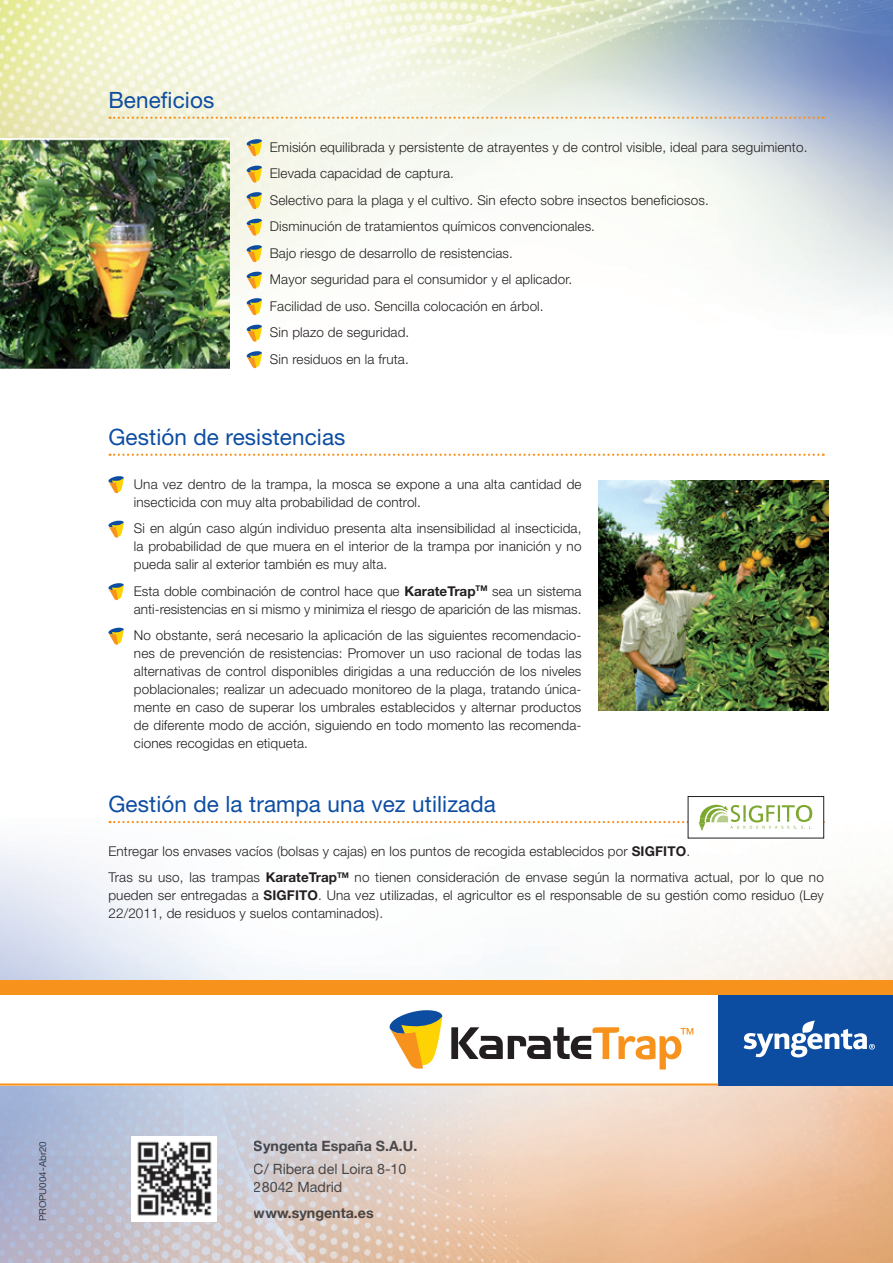
<style>
.page{position:relative;width:893px;height:1263px;background:#fff}
.page>*{position:absolute;margin:0;border:0;box-sizing:border-box;transform-origin:0 0}
.Titulillos_puntos{font:22.5px "Helvetica Neue LT Std";letter-spacing:.005em;color:#0d4da1}
.t1{font:700 14.25px "Helvetica Neue LT Std";color:#57585a}
.t2{font:14.25px/18.1px "Helvetica Neue LT Std";color:#57585a}
.Titulillos_puntos-2{font:300 13.5px/18px "Helvetica Neue LT Std";letter-spacing:.01em;color:#231f20;text-align:justify}
.t3{font:9.75px "Helvetica Neue LT Std";color:#57585a}
.s1{font-weight:700}
</style>
<div class="page">
<img style="left:0;top:0;width:893px;height:369px">
<img style="left:0;top:640px;width:893px;height:623px">
<div style="left:718px;top:994px;width:175px;height:91px;background:#0d4da1"></div>
<div style="left:0;top:994px;width:718px;height:91px;background:#fff"></div>
<div style="left:0;top:980px;width:893px;height:15px;background:#f7931d"></div>
<svg style="left:744px;top:1020px;width:131px;height:37px"></svg>
<svg style="left:389px;top:1010px;width:53px;height:59px"></svg>
<svg style="left:451px;top:1027px;width:242px;height:42px"></svg>
<hr style="left:0;top:1083px;width:718px;height:2px;background:#f7931d">
<svg style="left:110px;top:117px;width:714px;height:2px"></svg>
<svg style="left:246px;top:139px;width:16px;height:18px"></svg>
<svg style="left:246px;top:165px;width:16px;height:18px"></svg>
<svg style="left:246px;top:192px;width:16px;height:18px"></svg>
<svg style="left:246px;top:218px;width:16px;height:18px"></svg>
<svg style="left:246px;top:245px;width:16px;height:18px"></svg>
<svg style="left:246px;top:271px;width:16px;height:18px"></svg>
<svg style="left:246px;top:298px;width:16px;height:18px"></svg>
<svg style="left:246px;top:324px;width:16px;height:18px"></svg>
<svg style="left:246px;top:351px;width:16px;height:18px"></svg>
<svg style="left:110px;top:454px;width:714px;height:2px"></svg>
<svg style="left:108px;top:476px;width:16px;height:18px"></svg>
<svg style="left:108px;top:520px;width:16px;height:18px"></svg>
<svg style="left:108px;top:583px;width:16px;height:18px"></svg>
<svg style="left:108px;top:627px;width:16px;height:18px"></svg>
<img style="left:598px;top:481px;width:230px;height:229px">
<img style="left:0;top:139px;width:230px;height:229px">
<img style="left:132px;top:1136px;width:85px;height:85px">
<div style="left:688px;top:796px;width:136px;height:42px;background:#fff"></div>
<svg style="left:110px;top:805px;width:703px;height:26px"></svg>
<div style="left:688px;top:796px;width:136px;height:42px;border:1px solid #231f20"></div>
<p class="Titulillos_puntos" style="left:108px;top:87px;width:107px">Beneficios</p>
<p class="Titulillos_puntos-2" style="left:270px;top:138px;width:539px">Emisión equilibrada y persistente de atrayentes y de control visible, ideal para seguimiento.</p>
<p class="Titulillos_puntos-2" style="left:270px;top:164px;width:186px">Elevada capacidad de captura.</p>
<p class="Titulillos_puntos-2" style="left:270px;top:191px;width:441px">Selectivo para la plaga y el cultivo. Sin efecto sobre insectos beneficiosos.</p>
<p class="Titulillos_puntos-2" style="left:270px;top:217px;width:327px">Disminución de tratamientos químicos convencionales.</p>
<p class="Titulillos_puntos-2" style="left:270px;top:244px;width:245px">Bajo riesgo de desarrollo de resistencias.</p>
<p class="Titulillos_puntos-2" style="left:270px;top:270px;width:304px">Mayor seguridad para el consumidor y el aplicador.</p>
<p class="Titulillos_puntos-2" style="left:270px;top:297px;width:275px">Facilidad de uso. Sencilla colocación en árbol.</p>
<p class="Titulillos_puntos-2" style="left:270px;top:323px;width:141px">Sin plazo de seguridad.</p>
<p class="Titulillos_puntos-2" style="left:270px;top:350px;width:141px">Sin residuos en la fruta.</p>
<p class="Titulillos_puntos" style="left:108px;top:424px;width:239px">Gestión de resistencias</p>
<p class="Titulillos_puntos-2" style="left:134px;top:474px;width:449px">Una vez dentro de la trampa, la mosca se expone a una alta cantidad de insecticida con muy alta probabilidad de control.</p>
<p class="Titulillos_puntos-2" style="left:134px;top:519px;width:449px">Si en algún caso algún individuo presenta alta insensibilidad al insecticida, la probabilidad de que muera en el interior de la trampa por inanición y no pueda salir al exterior también es muy alta.</p>
<p class="Titulillos_puntos-2" style="left:134px;top:581px;width:449px">Esta doble combinación de control hace que <span class="s1">KarateTrap</span><sup>TM</sup> sea un sistema anti-resistencias en si mismo y minimiza el riesgo de aparición de las mismas.</p>
<p class="Titulillos_puntos-2" style="left:134px;top:626px;width:449px">No obstante, será necesario la aplicación de las siguientes recomendacio&shy;nes de prevención de resistencias: Promover un uso racional de todas las alternativas de control disponibles dirigidas a una reducción de los niveles poblacionales; realizar un adecuado monitoreo de la plaga, tratando única&shy;mente en caso de superar los umbrales establecidos y alternar productos de diferente modo de acción, siguiendo en todo momento las recomenda&shy;ciones recogidas en etiqueta.</p>
<p class="Titulillos_puntos" style="left:108px;top:791px;width:389px">Gestión de la trampa una vez utilizada</p>
<p class="Titulillos_puntos-2" style="left:108px;top:842px;width:583px">Entregar los envases vacíos (bolsas y cajas) en los puntos de recogida establecidos por <span class="s1">SIGFITO</span>.</p>
<p class="Titulillos_puntos-2" style="left:108px;top:868px;width:717px">Tras su uso, las trampas <span class="s1">KarateTrap</span><sup>TM</sup> no tienen consideración de envase según la normativa actual, por lo que no pueden ser entregadas a <span class="s1">SIGFITO</span>. Una vez utilizadas, el agricultor es el responsable de su gestión como residuo (Ley 22/2011, de residuos y suelos contaminados).</p>
<p class="t3" style="left:37px;top:1221px;width:82px;rotate:-90deg">PROPU004-Abr20</p>
<p class="t1" style="left:254px;top:1137px;width:165px">Syngenta España S.A.U.</p>
<p class="t2" style="left:254px;top:1159px;width:154px">C/ Ribera del Loira 8-10<br>28042 Madrid</p>
<p class="t1" style="left:254px;top:1204px;width:121px">www.syngenta.es</p>
</div>
